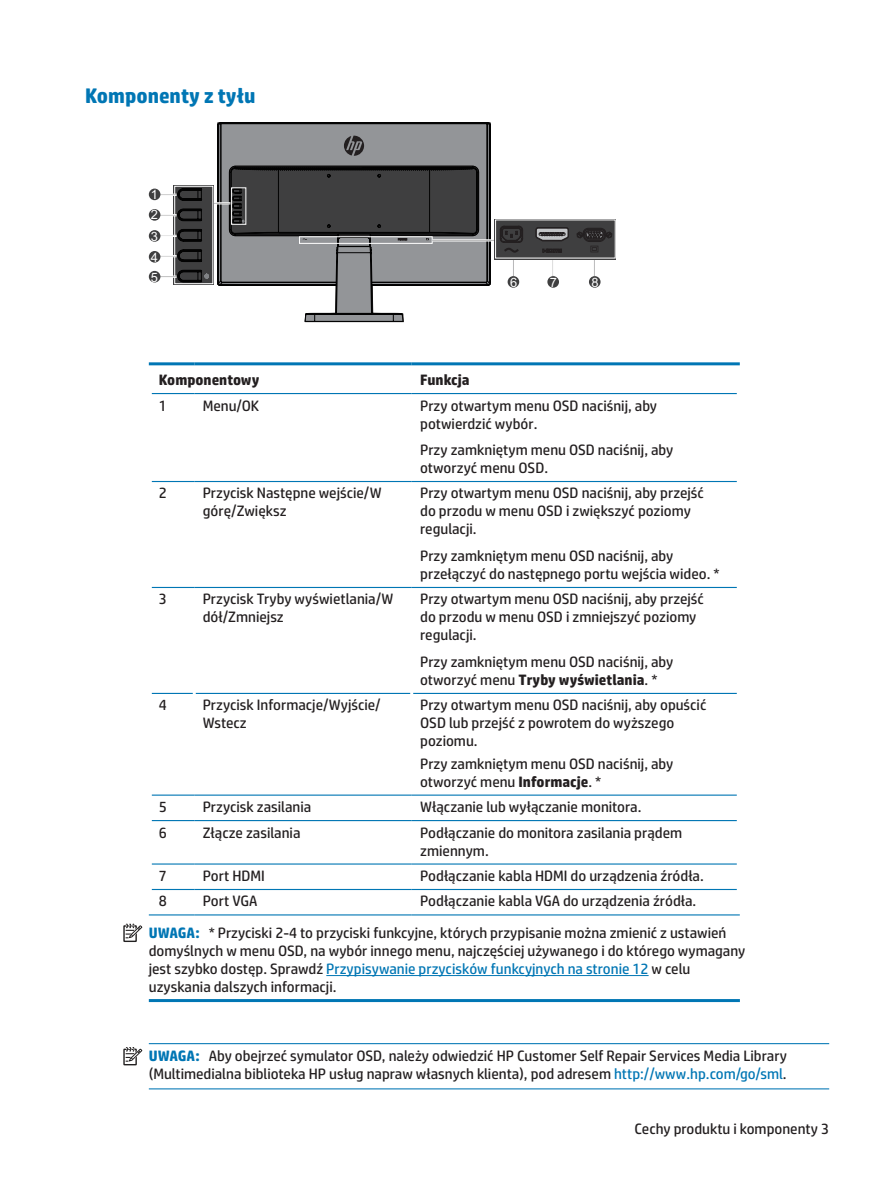
<style>
.page{position:relative;width:893px;height:1188px;background:#fff}
.page>*{position:absolute;margin:0;border:0;box-sizing:border-box;transform-origin:0 0}
.t1{font:700 21px "HP Simplified W02";color:#0076b4}
.Basic{font:15px/18px "HP Simplified W02";color:#231f20}
.Note{font:15px/18px "HP Simplified W02";color:#231f20}
.Table_Head{font:700 15px "HP Simplified W02";color:#231f20}
.t2{font:12.9px/20.7px "Arial";color:#fff;text-align:justify}
.s1{font-weight:700}
.s2{font-weight:700;color:#0076b4}
.s3{color:#0076b4}
</style>
<div class="page">
<hr style="left:326px;top:975px;width:323px;height:1px;background:#0076b4">
<hr style="left:149px;top:999px;width:591px;height:3px;background:#0076b4">
<hr style="left:149px;top:1043px;width:680px;height:1px;background:#0076b4">
<hr style="left:149px;top:1088px;width:680px;height:1px;background:#0076b4">
<svg style="left:304px;top:313px;width:100px;height:9px"></svg>
<hr style="left:433px;top:240px;width:63px;height:1px;background:#3f3f40">
<div style="left:149px;top:189px;width:11px;height:11px;background:#3f3f40;border-radius:50%"></div>
<div style="left:149px;top:209px;width:11px;height:12px;background:#3f3f40;border-radius:50%"></div>
<div style="left:149px;top:230px;width:11px;height:12px;background:#3f3f40;border-radius:50%"></div>
<div style="left:149px;top:251px;width:11px;height:12px;background:#3f3f40;border-radius:50%"></div>
<div style="left:149px;top:271px;width:11px;height:12px;background:#3f3f40;border-radius:50%"></div>
<svg style="left:593px;top:259px;width:3px;height:17px"></svg>
<div style="left:589px;top:276px;width:12px;height:12px;background:#3f3f40;border-radius:50%"></div>
<svg style="left:552px;top:259px;width:2px;height:17px"></svg>
<div style="left:547px;top:276px;width:12px;height:12px;background:#3f3f40;border-radius:50%"></div>
<svg style="left:513px;top:259px;width:2px;height:17px"></svg>
<div style="left:508px;top:276px;width:11px;height:12px;background:#3f3f40;border-radius:50%"></div>
<svg style="left:160px;top:123px;width:331px;height:190px"></svg>
<div style="left:494px;top:219px;width:122px;height:40px;background:#3f3f40"></div>
<svg style="left:500px;top:226px;width:23px;height:27px"></svg>
<svg style="left:535px;top:227px;width:34px;height:15px"></svg>
<svg style="left:542px;top:248px;width:20px;height:5px"></svg>
<svg style="left:576px;top:228px;width:36px;height:24px"></svg>
<hr style="left:152px;top:481px;width:42px;height:1px;background:#0076b4">
<hr style="left:194px;top:481px;width:218px;height:1px;background:#0076b4">
<hr style="left:152px;top:587px;width:42px;height:1px;background:#0076b4">
<hr style="left:194px;top:587px;width:218px;height:1px;background:#0076b4">
<hr style="left:412px;top:587px;width:325px;height:1px;background:#0076b4">
<hr style="left:152px;top:693px;width:41px;height:1px;background:#0076b4">
<hr style="left:196px;top:693px;width:214px;height:1px;background:#0076b4">
<hr style="left:413px;top:693px;width:324px;height:1px;background:#0076b4">
<hr style="left:152px;top:795px;width:42px;height:1px;background:#0076b4">
<hr style="left:194px;top:795px;width:218px;height:1px;background:#0076b4">
<hr style="left:412px;top:795px;width:325px;height:1px;background:#0076b4">
<hr style="left:152px;top:889px;width:42px;height:1px;background:#0076b4">
<hr style="left:194px;top:889px;width:218px;height:1px;background:#0076b4">
<hr style="left:412px;top:889px;width:325px;height:1px;background:#0076b4">
<hr style="left:152px;top:820px;width:42px;height:1px;background:#0076b4">
<hr style="left:149px;top:914px;width:45px;height:2px;background:#0076b4">
<hr style="left:194px;top:820px;width:218px;height:1px;background:#0076b4">
<hr style="left:194px;top:914px;width:218px;height:2px;background:#0076b4">
<hr style="left:412px;top:820px;width:325px;height:1px;background:#0076b4">
<hr style="left:412px;top:914px;width:328px;height:2px;background:#0076b4">
<hr style="left:412px;top:362px;width:328px;height:3px;background:#0076b4">
<hr style="left:412px;top:393px;width:325px;height:1px;background:#0076b4">
<hr style="left:149px;top:362px;width:45px;height:3px;background:#0076b4">
<hr style="left:194px;top:362px;width:218px;height:3px;background:#0076b4">
<hr style="left:152px;top:393px;width:42px;height:1px;background:#0076b4">
<hr style="left:194px;top:393px;width:218px;height:1px;background:#0076b4">
<hr style="left:152px;top:863px;width:42px;height:2px;background:#0076b4">
<hr style="left:194px;top:863px;width:218px;height:2px;background:#0076b4">
<hr style="left:412px;top:863px;width:325px;height:2px;background:#0076b4">
<hr style="left:412px;top:481px;width:325px;height:1px;background:#0076b4">
<div style="left:123px;top:925px;width:14px;height:17px;border:1px solid #222020"></div>
<svg style="left:125px;top:924px;width:17px;height:16px"></svg>
<div style="left:123px;top:1049px;width:14px;height:16px;border:1px solid #222020"></div>
<svg style="left:125px;top:1047px;width:17px;height:16px"></svg>
<h3 class="t1" style="left:85px;top:82px;width:172px">Komponenty z tyłu</h3>
<p class="t2" style="left:151px;top:184px;width:9px">1<br>2<br>3<br>4<br>5</p>
<p class="t2" style="left:510px;top:272px;width:9px">6</p>
<p class="t2" style="left:550px;top:272px;width:9px">7</p>
<p class="t2" style="left:591px;top:272px;width:9px">8</p>
<p class="Table_Head" style="left:159px;top:370px;width:102px">Komponentowy</p>
<p class="Table_Head" style="left:420px;top:370px;width:51px">Funkcja</p>
<p class="Basic" style="left:159px;top:396px;width:10px">1</p>
<p class="Basic" style="left:203px;top:396px;width:58px">Menu/OK</p>
<p class="Basic" style="left:420px;top:396px;width:238px">Przy otwartym menu OSD naciśnij, aby potwierdzić wybór.</p>
<p class="Basic" style="left:420px;top:441px;width:255px">Przy zamkniętym menu OSD naciśnij, aby otworzyć menu OSD.</p>
<p class="Basic" style="left:159px;top:484px;width:10px">2</p>
<p class="Basic" style="left:203px;top:484px;width:180px">Przycisk Następne wejście/W górę/Zwiększ</p>
<p class="Basic" style="left:420px;top:484px;width:285px">Przy otwartym menu OSD naciśnij, aby przejść do przodu w menu OSD i zwiększyć poziomy regulacji.</p>
<p class="Basic" style="left:420px;top:547px;width:301px">Przy zamkniętym menu OSD naciśnij, aby przełączyć do następnego portu wejścia wideo. *</p>
<p class="Basic" style="left:159px;top:590px;width:10px">3</p>
<p class="Basic" style="left:203px;top:590px;width:192px">Przycisk Tryby wyświetlania/W dół/Zmniejsz</p>
<p class="Basic" style="left:420px;top:590px;width:285px">Przy otwartym menu OSD naciśnij, aby przejść do przodu w menu OSD i zmniejszyć poziomy regulacji.</p>
<p class="Basic" style="left:420px;top:653px;width:255px">Przy zamkniętym menu OSD naciśnij, aby otworzyć menu <span class="s1">Tryby wyświetlania</span>. *</p>
<p class="Basic" style="left:159px;top:696px;width:10px">4</p>
<p class="Basic" style="left:203px;top:696px;width:179px">Przycisk Informacje/Wyjście/<br>Wstecz</p>
<p class="Basic" style="left:420px;top:696px;width:288px">Przy otwartym menu OSD naciśnij, aby opuścić<br>OSD lub przejść z powrotem do wyższego poziomu.</p>
<p class="Basic" style="left:420px;top:754px;width:255px">Przy zamkniętym menu OSD naciśnij, aby otworzyć menu <span class="s1">Informacje</span>. *</p>
<p class="Basic" style="left:159px;top:798px;width:10px">5</p>
<p class="Basic" style="left:203px;top:798px;width:110px">Przycisk zasilania</p>
<p class="Basic" style="left:420px;top:798px;width:223px">Włączanie lub wyłączanie monitora.</p>
<p class="Basic" style="left:159px;top:823px;width:10px">6</p>
<p class="Basic" style="left:203px;top:823px;width:99px">Złącze zasilania</p>
<p class="Basic" style="left:420px;top:823px;width:263px">Podłączanie do monitora zasilania prądem zmiennym.</p>
<p class="Basic" style="left:159px;top:867px;width:10px">7</p>
<p class="Basic" style="left:203px;top:867px;width:64px">Port HDMI</p>
<p class="Basic" style="left:420px;top:867px;width:285px">Podłączanie kabla HDMI do urządzenia źródła.</p>
<p class="Basic" style="left:159px;top:892px;width:10px">8</p>
<p class="Basic" style="left:203px;top:892px;width:56px">Port VGA</p>
<p class="Basic" style="left:420px;top:892px;width:278px">Podłączanie kabla VGA do urządzenia źródła.</p>
<p class="Note" style="left:149px;top:924px;width:598px"><span class="s2">UWAGA:</span> * Przyciski 2-4 to przyciski funkcyjne, których przypisanie można zmienić z ustawień domyślnych w menu OSD, na wybór innego menu, najczęściej używanego i do którego wymagany jest szybko dostęp. Sprawdź <span class="s3">Przypisywanie przycisków funkcyjnych na stronie 12</span> w celu uzyskania dalszych informacji.</p>
<p class="Note" style="left:149px;top:1047px;width:640px"><span class="s2">UWAGA:</span> Aby obejrzeć symulator OSD, należy odwiedzić HP Customer Self Repair Services Media Library (Multimedialna biblioteka HP usług napraw własnych klienta), pod adresem <span class="s3">http://www.hp.com/go/sml</span>.</p>
<p class="Note" style="left:635px;top:1120px;width:196px">Cechy produktu i komponenty 3</p>
</div>
